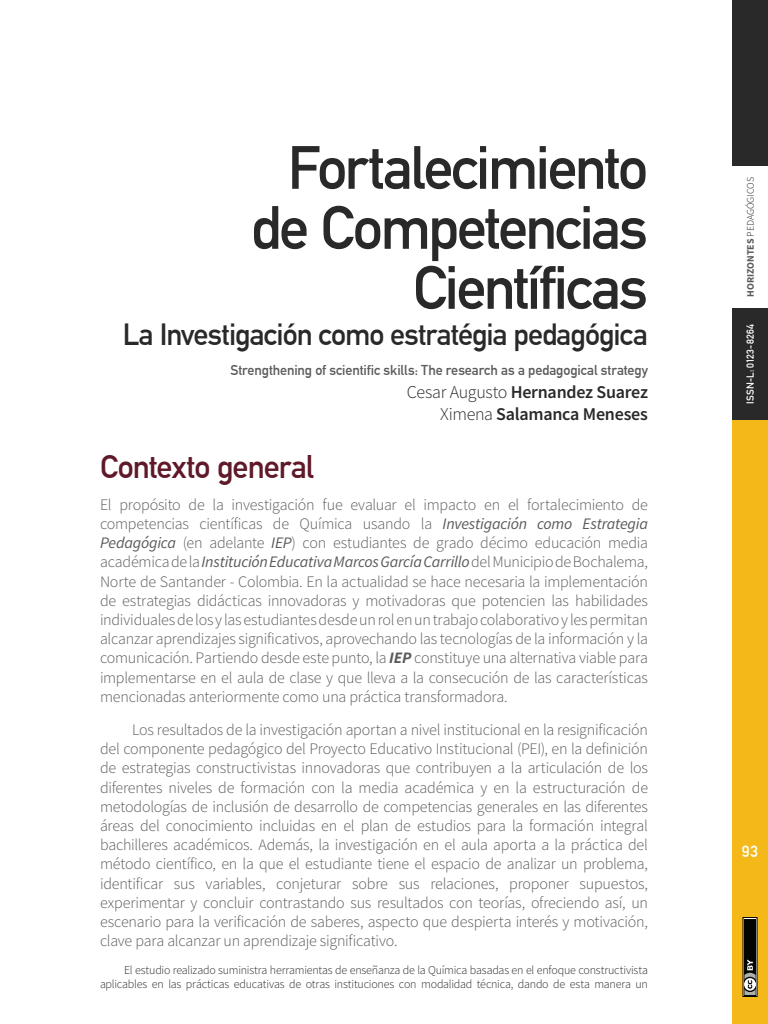
<style>
.page{position:relative;width:768px;height:1024px;background:#fff}
.page>*{position:absolute;margin:0;border:0;box-sizing:border-box;transform-origin:0 0}
.t1{font:700 60px/60px "DIN Alternate";letter-spacing:-.04em;color:#282928;text-align:right}
.t2{font:700 32px "DIN Alternate";letter-spacing:-.03em;color:#5f1929}
.t3{font:700 30px "DIN Alternate";letter-spacing:-.03em;color:#282928}
.t4{font:600 18px/21.6px "Source Sans Pro";letter-spacing:-.015em;color:#282928;text-align:right}
.t5{font:300 16px/19.2px "Source Sans Pro";letter-spacing:-.015em;color:#5a5b5a;text-align:justify}
.t6{font:700 16px "DIN Alternate";color:#fff}
.t7{font:700 14px "DIN Alternate";letter-spacing:-.005em;color:#5a5b5a}
.t8{font:300 12px/14.4px "Source Sans Pro";letter-spacing:-.015em;color:#282928;text-align:right}
.t9{font:300 10px "Source Sans Pro";letter-spacing:-.015em;color:#231f20}
.t10{font:700 10px "DIN Alternate";letter-spacing:.015em;color:#fff}
.s1{font-weight:300}
.s2{font-weight:400;font-style:italic}
.s3{font-weight:700;font-style:italic}
.s4{font-weight:700;color:#5a5b5a}
</style>
<div class="page">
<div style="left:732px;top:420px;width:36px;height:604px;background:#f5b819"></div>
<div style="left:732px;top:0;width:36px;height:166px;background:#282928"></div>
<div style="left:732px;top:308px;width:36px;height:112px;background:#282928"></div>
<div style="left:744px;top:919px;width:12px;height:76px;background:#040503"></div>
<svg style="left:742px;top:959px;width:14px;height:38px"></svg>
<h1 class="t1" style="left:250px;top:134px;width:400px">Fortalecimiento de Competencias<br>Científicas</h1>
<h3 class="t3" style="left:123px;top:311px;width:527px">La Investigación como estratégia pedagógica</h3>
<p class="t7" style="left:231px;top:359px;width:419px">Strengthening of scientific skills: The research as a pedagogical strategy</p>
<p class="t4" style="left:407px;top:381px;width:243px"><span class="s1">Cesar Augusto</span> Hernandez Suarez<br><span class="s1">Ximena</span> Salamanca Meneses</p>
<h2 class="t2" style="left:100px;top:442px;width:216px">Contexto general</h2>
<p class="t5" style="left:100px;top:495px;width:550px">El propósito de la investigación fue evaluar el impacto en el fortalecimiento de competencias científicas de Química usando la <span class="s2">Investigación como Estrategia Pedagógica</span> (en adelante <span class="s2">IEP</span>) con estudiantes de grado décimo educación media académica de la <span class="s2">Institución Educativa Marcos García Carrillo</span> del Municipio de Bochalema, Norte de Santander - Colombia. En la actualidad se hace necesaria la implementación de estrategias didácticas innovadoras y motivadoras que potencien las habilidades individuales de los y las estudiantes desde un rol en un trabajo colaborativo y les permitan alcanzar aprendizajes significativos, aprovechando las tecnologías de la información y la comunicación. Partiendo desde este punto, la <span class="s3">IEP</span> constituye una alternativa viable para implementarse en el aula de clase y que lleva a la consecución de las características mencionadas anteriormente como una práctica transformadora.</p>
<p class="t5" style="left:100px;top:720px;width:550px;text-indent:32px">Los resultados de la investigación aportan a nivel institucional en la resignificación del componente pedagógico del Proyecto Educativo Institucional (PEI), en la definición de estrategias constructivistas innovadoras que contribuyen a la articulación de los diferentes niveles de formación con la media académica y en la estructuración de metodologías de inclusión de desarrollo de competencias generales en las diferentes áreas del conocimiento incluidas en el plan de estudios para la formación integral bachilleres académicos. Además, la investigación en el aula aporta a la práctica del método científico, en la que el estudiante tiene el espacio de analizar un problema, identificar sus variables, conjeturar sobre sus relaciones, proponer supuestos, experimentar y concluir contrastando sus resultados con teorías, ofreciendo así, un escenario para la verificación de saberes, aspecto que despierta interés y motivación, clave para alcanzar un aprendizaje significativo.</p>
<p class="t8" style="left:100px;top:962px;width:550px">El estudio realizado suministra herramientas de enseñanza de la Química basadas en el enfoque constructivista aplicables en las prácticas educativas de otras instituciones con modalidad técnica, dando de esta manera un</p>
<p class="t9" style="left:744px;top:297px;width:121px;rotate:-90deg"><span class="s4">HORIZONTES</span> PEDAGÓGICOS</p>
<p class="t10" style="left:743px;top:404px;width:81px;rotate:-90deg">ISSN-L: 0123-8264</p>
<p class="t6" style="left:742px;top:839px;width:18px">93</p>
</div>
